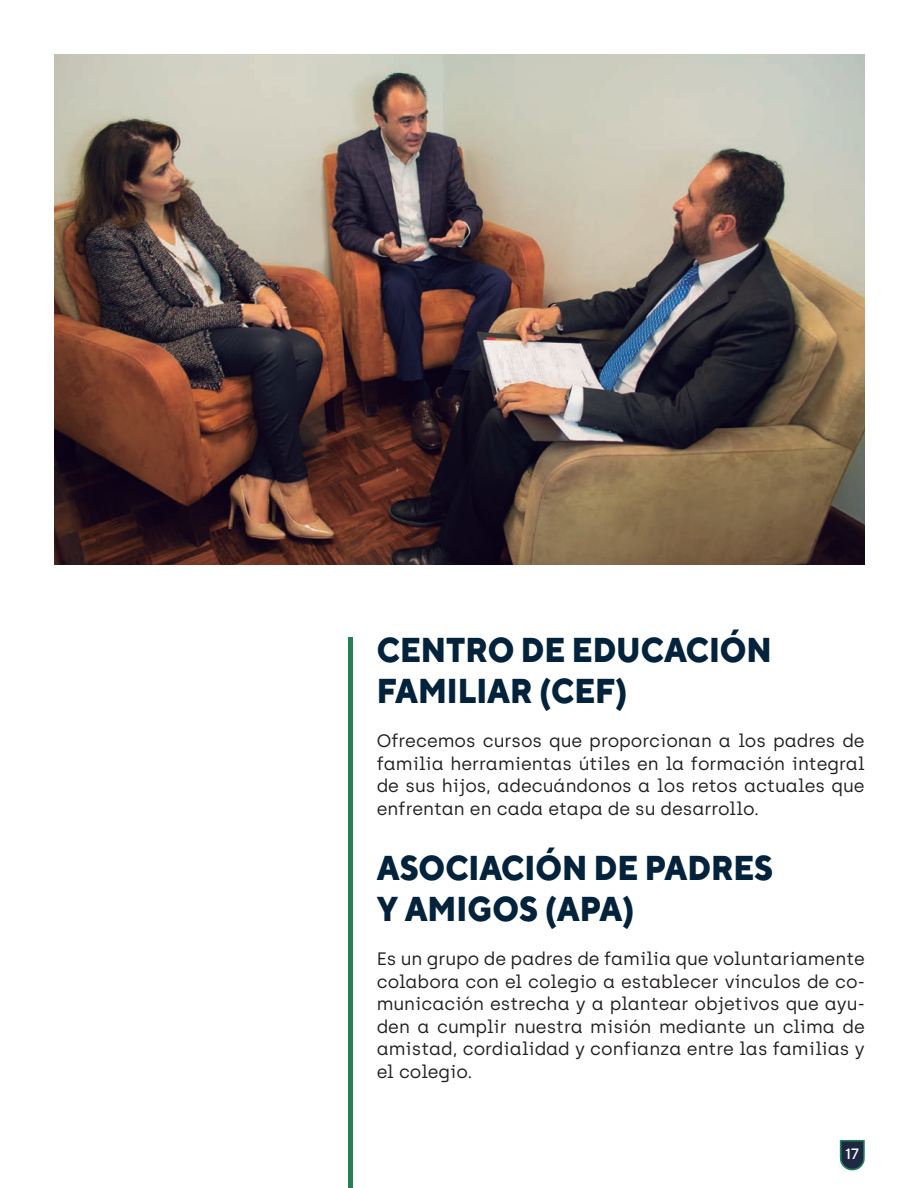
<style>
.page{position:relative;width:918px;height:1188px;background:#fff}
.page>*{position:absolute;margin:0;border:0;box-sizing:border-box;transform-origin:0 0}
.t1{font:800 34.5px/41.4px "TT Norms";color:#03223b;scale:.9 1}
.t2{font:18px/22.5px "Archia";color:#231f20;text-align:justify}
.t3{font:500 15px "TT Norms";color:#fff}
</style>
<div class="page">
<img style="left:55px;top:54px;width:810px;height:511px">
<svg style="left:840px;top:1140px;width:25px;height:30px"></svg>
<hr style="left:349px;top:637px;width:4px;height:551px;background:#258054">
<h1 class="t1" style="left:377px;top:628px;width:441px">CENTRO DE EDUCACIÓN<br>FAMILIAR (CEF)</h1>
<p class="t2" style="left:377px;top:729px;width:490px">Ofrecemos cursos que proporcionan a los padres de familia herramientas útiles en la formación integral de sus hijos, adecuándonos a los retos actuales que enfrentan en cada etapa de su desarrollo.</p>
<h1 class="t1" style="left:377px;top:846px;width:442px">ASOCIACIÓN DE PADRES<br>Y AMIGOS (APA)</h1>
<p class="t2" style="left:377px;top:948px;width:490px">Es un grupo de padres de familia que voluntariamente colabora con el colegio a establecer vínculos de co&shy;municación estrecha y a plantear objetivos que ayu&shy;den a cumplir nuestra misión mediante un clima de amistad, cordialidad y confianza entre las familias y el colegio.</p>
<p class="t3" style="left:845px;top:1144px;width:15px">17</p>
</div>
